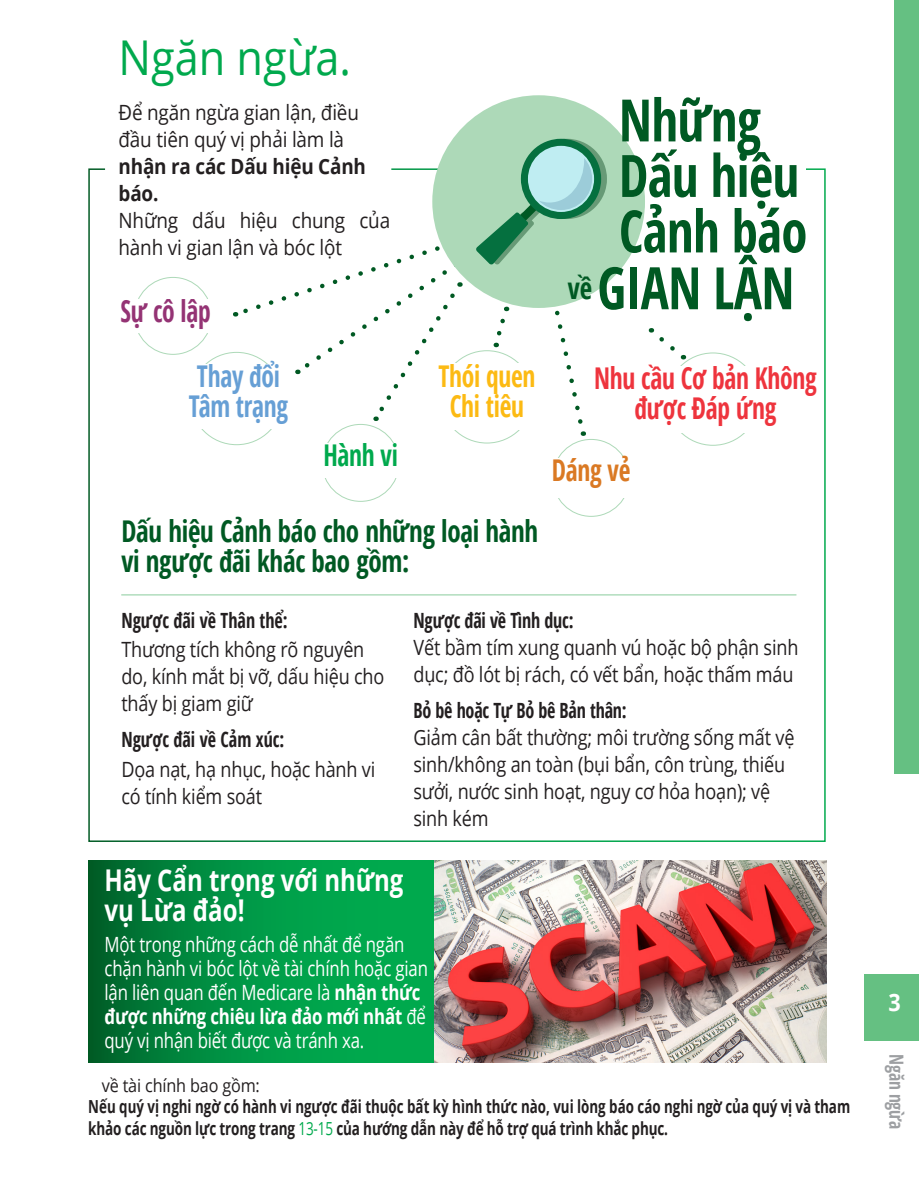
<style>
.page{position:relative;width:919px;height:1188px;background:#fff}
.page>*{position:absolute;margin:0;border:0;box-sizing:border-box;transform-origin:0 0}
.t1{font:700 condensed 58.5px/55.5px "Open Sans";letter-spacing:-.01em;color:#005923;scale:.9 1}
.T5_32{font:48px "Open Sans";color:#00a94d;scale:.9 1}
.t2{font:700 condensed 30px/30px "Open Sans";letter-spacing:-.01em;color:#005923;scale:.9 1}
.H1_20{font:700 30px/30px "Open Sans";color:#fff;scale:.8 1}
.t3{font:700 condensed 30px/30px "Open Sans";letter-spacing:-.01em;color:#ee343d;text-align:center;scale:.85 1}
.t4{font:700 condensed 30px/30px "Open Sans";letter-spacing:-.01em;color:#669fd5;scale:.85 1}
.t5{font:700 condensed 30px/30px "Open Sans";letter-spacing:-.01em;color:#fcba13;text-align:center;scale:.85 1}
.t6{font:700 condensed 30px "Open Sans";letter-spacing:-.01em;color:#943374;scale:.85 1}
.t7{font:700 condensed 30px "Open Sans";letter-spacing:-.01em;color:#00a94d;scale:.85 1}
.t8{font:700 condensed 30px "Open Sans";letter-spacing:-.01em;color:#da7923;scale:.85 1}
.t9{font:700 24px "Open Sans";color:#fff;scale:.9 1}
.t10{font:21px/27px "Open Sans";letter-spacing:-.01em;color:#231f20;scale:.86 1}
.t11{font:21px/24px "Open Sans";letter-spacing:-.01em;color:#fff;scale:.8 1}
.t12{font:21px/27px "Open Sans";letter-spacing:-.01em;color:#231f20;scale:.9 1}
.H1_20-2{font:700 condensed 21px "Open Sans";letter-spacing:-.01em;color:#231f20;scale:.86 1}
.t13{font:700 condensed 19.5px "Open Sans";letter-spacing:-.01em;color:#9d9fa2;scale:.9 1}
.t14{font:700 18px/21.6px "Open Sans";letter-spacing:-.005em;color:#231f20;scale:.74 1}
.t15{font:18px "Open Sans";letter-spacing:-.01em;color:#231f20;scale:.9 1}
.s1{font-weight:700}
.s2{font-weight:400;color:#00a94d}
</style>
<div class="page">
<div style="left:864px;top:974px;width:55px;height:67px;background:#65c082"></div>
<svg style="left:88px;top:860px;width:346px;height:203px;background:#009242"></svg>
<hr style="left:121px;top:594px;width:675px;height:1px;background:#89cc9c">
<svg style="left:493px;top:307px;width:15px;height:40px"></svg>
<svg style="left:555px;top:310px;width:31px;height:126px"></svg>
<svg style="left:651px;top:328px;width:33px;height:31px"></svg>
<div style="left:432px;top:95px;width:213px;height:213px;background:#add9b8;border-radius:50%"></div>
<svg style="left:476px;top:139px;width:131px;height:125px"></svg>
<svg style="left:235px;top:242px;width:225px;height:179px"></svg>
<div style="left:186px;top:364px;width:105px;height:65px;background:#fff"></div>
<div style="left:415px;top:364px;width:144px;height:66px;background:#fff"></div>
<div style="left:894px;top:0;width:25px;height:773px;background:#65c082"></div>
<img style="left:434px;top:860px;width:392px;height:203px">
<svg style="left:105px;top:169px;width:286px;height:99px"></svg>
<p class="T5_32" style="left:119px;top:25px;width:260px">Ngăn ngừa.</p>
<p class="t12" style="left:119px;top:98px;width:276px">Để ngăn ngừa gian lận, điều đầu tiên quý vị phải làm là <span class="s1">nhận ra các Dấu hiệu Cảnh báo.</span></p>
<p class="t12" style="left:119px;top:206px;width:303px">Những dấu hiệu chung của hành vi gian lận và bóc lột</p>
<p class="t6" style="left:121px;top:290px;width:108px">Sự cô lập</p>
<p class="t4" style="left:189px;top:360px;width:118px">Thay đổi<br>Tâm trạng</p>
<p class="t7" style="left:323px;top:434px;width:89px">Hành vi</p>
<p class="t5" style="left:438px;top:360px;width:116px">Thói quen<br>Chi tiêu</p>
<p class="t2" style="left:121px;top:515px;width:465px">Dấu hiệu Cảnh báo cho những loại hành vi ngược đãi khác bao gồm:</p>
<p class="t2" style="left:568px;top:272px;width:28px">về</p>
<p class="t1" style="left:619px;top:91px;width:211px">Những<br>Dấu hiệu<br>Cảnh báo</p>
<p class="t1" style="left:597px;top:259px;width:220px">GIAN LẬN</p>
<p class="t3" style="left:594px;top:362px;width:264px">Nhu cầu Cơ bản Không được Đáp ứng</p>
<p class="t8" style="left:552px;top:449px;width:94px">Dáng vẻ</p>
<p class="H1_20-2" style="left:121px;top:605px;width:195px">Ngược đãi về Thân thể:</p>
<p class="t10" style="left:121px;top:636px;width:307px">Thương tích không rõ nguyên do, kính mắt bị vỡ, dấu hiệu cho thấy bị giam giữ</p>
<p class="H1_20-2" style="left:121px;top:725px;width:191px">Ngược đãi về Cảm xúc:</p>
<p class="t10" style="left:121px;top:755px;width:297px">Dọa nạt, hạ nhục, hoặc hành vi có tính kiểm soát</p>
<p class="H1_20-2" style="left:413px;top:605px;width:188px">Ngược đãi về Tình dục:</p>
<p class="t10" style="left:413px;top:633px;width:449px">Vết bầm tím xung quanh vú hoặc bộ phận sinh dục; đồ lót bị rách, có vết bẩn, hoặc thấm máu</p>
<p class="H1_20-2" style="left:413px;top:695px;width:250px">Bỏ bê hoặc Tự Bỏ bê Bản thân:</p>
<p class="t10" style="left:413px;top:723px;width:444px">Giảm cân bất thường; môi trường sống mất vệ sinh/không an toàn (bụi bẩn, côn trùng, thiếu sưởi, nước sinh hoạt, nguy cơ hỏa hoạn); vệ sinh kém</p>
<p class="H1_20" style="left:104px;top:865px;width:375px">Hãy Cẩn trọng với những vụ Lừa đảo!</p>
<p class="t11" style="left:104px;top:932px;width:406px">Một trong những cách dễ nhất để ngăn chặn hành vi bóc lột về tài chính hoặc gian lận liên quan đến Medicare là <span class="s1">nhận thức được những chiêu lừa đảo mới nhất</span> để quý vị nhận biết được và tránh xa.</p>
<p class="t15" style="left:102px;top:1073px;width:177px">về tài chính bao gồm:</p>
<p class="t14" style="left:88px;top:1095px;width:1031px">Nếu quý vị nghi ngờ có hành vi ngược đãi thuộc bất kỳ hình thức nào, vui lòng báo cáo nghi ngờ của quý vị và tham khảo các nguồn lực trong trang <span class="s2">13-15</span> của hướng dẫn này để hỗ trợ quá trình khắc phục.</p>
<p class="t9" style="left:888px;top:985px;width:15px">3</p>
<p class="t13" style="left:910px;top:1054px;width:85px;rotate:90deg">Ngăn ngừa</p>
</div>
